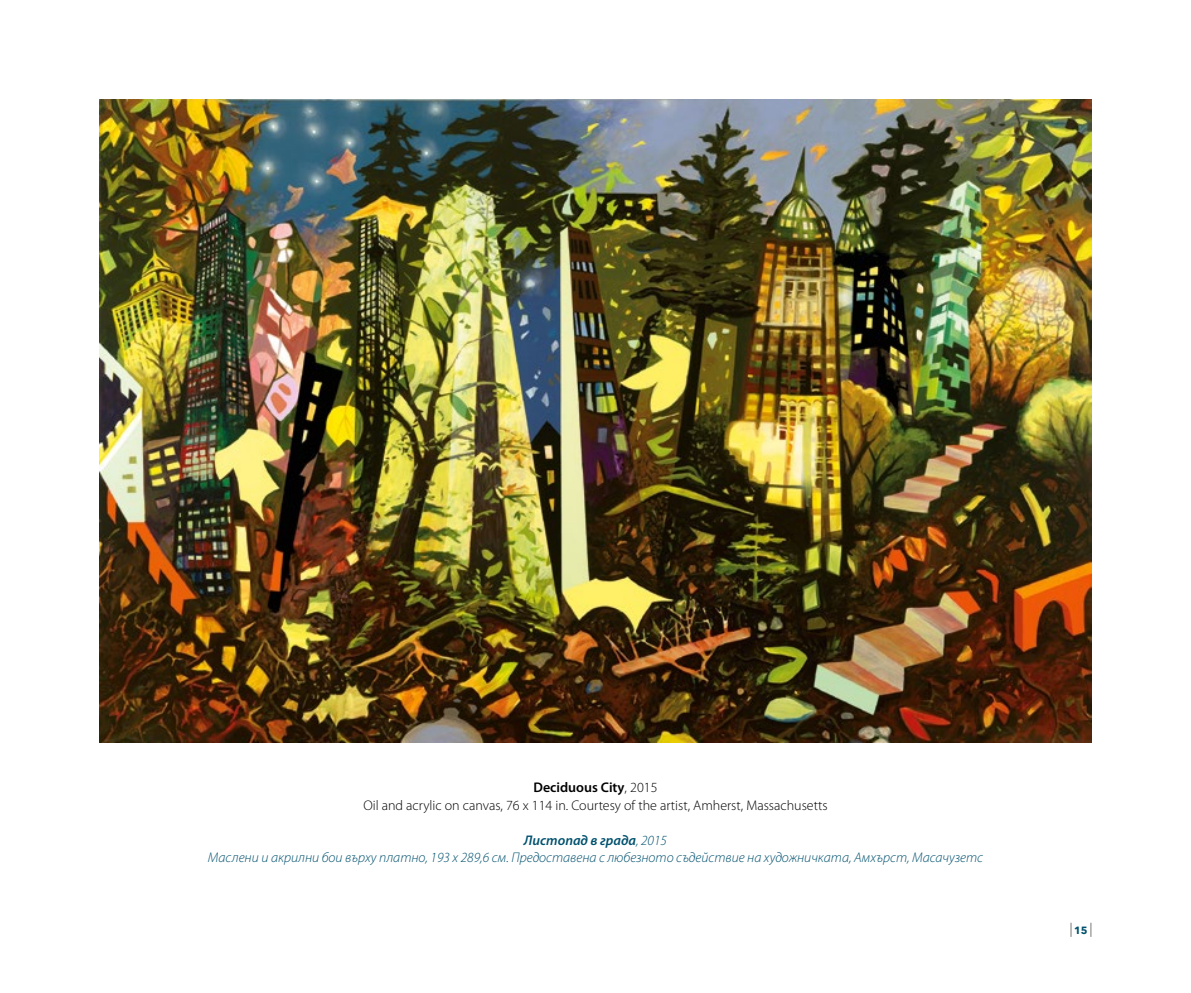
<style>
.page{position:relative;width:1191px;height:993px;background:#fff}
.page>*{position:absolute;margin:0;border:0;box-sizing:border-box;transform-origin:0 0}
.t1{font:italic 300 14px/17.5px "Myriad Pro";color:#00516e;text-align:center}
.t2{font:300 14px/17.5px "Myriad Pro";color:#000;text-align:center}
.t3{font:700 10.5px "Avenir Next";color:#00516e}
.s1{font-weight:600}
</style>
<div class="page">
<svg style="left:1070px;top:922px;width:1px;height:14px"></svg>
<svg style="left:1090px;top:922px;width:1px;height:14px"></svg>
<img style="left:99px;top:99px;width:992px;height:643px">
<p class="t2" style="left:363px;top:778px;width:466px"><span class="s1">Deciduous City</span>, 2015<br>Oil and acrylic on canvas, 76 x 114 in. Courtesy of the artist, Amherst, Massachusetts</p>
<p class="t1" style="left:208px;top:830px;width:776px"><span class="s1">Листопад в града</span>, 2015<br>Маслени и акрилни бои върху платно, 193 x 289,6 cм. Предоставена с любезното съдействие на художничката, Амхърст, Масачузетс</p>
<p class="t3" style="left:1074px;top:920px;width:15px">15</p>
</div>
